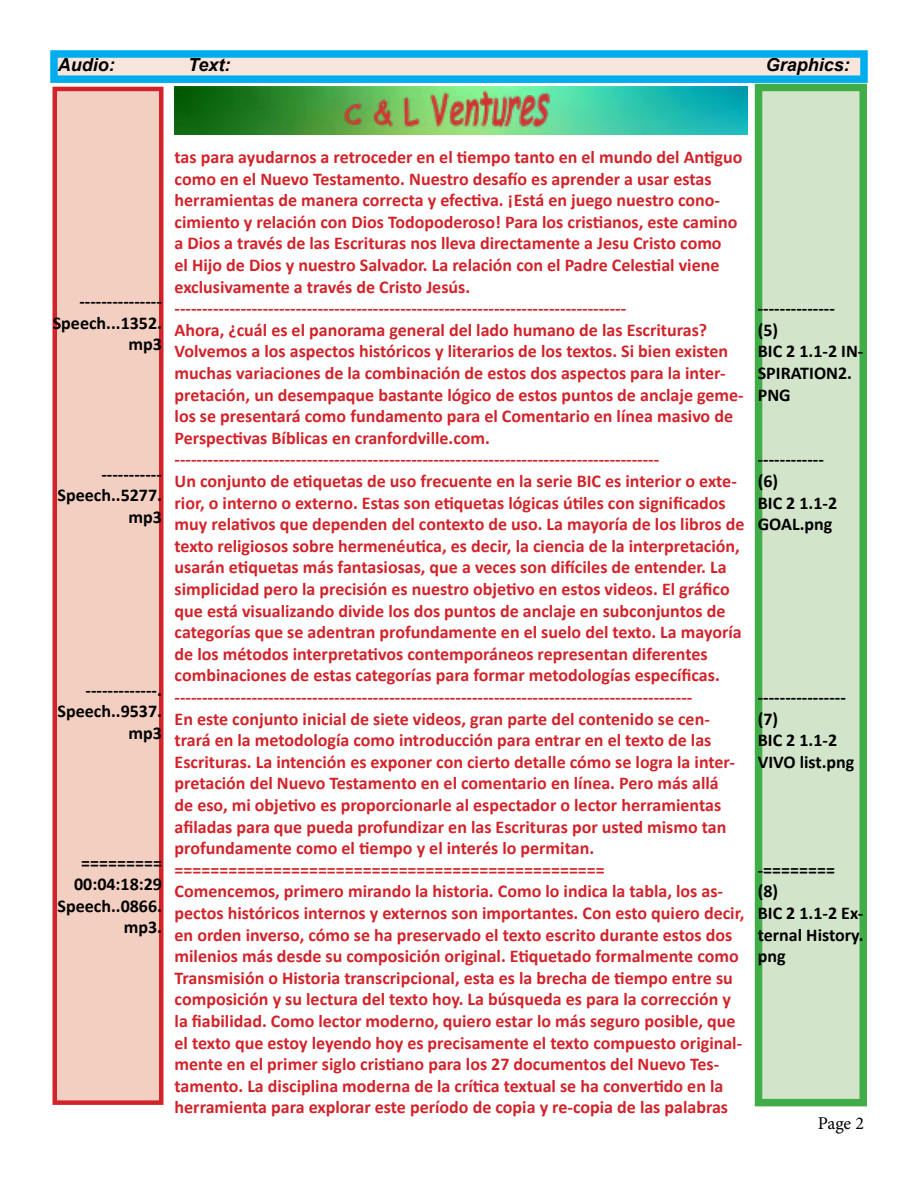
<style>
.page{position:relative;width:918px;height:1188px;background:#fff}
.page>*{position:absolute;margin:0;border:0;box-sizing:border-box;transform-origin:0 0}
.t1{font:700 18px/21.6px "Calibri";color:#d2232a}
.t2{font:700 18px/21.6px "Calibri";color:#000;text-align:right}
.t3{font:italic 700 18px "Arial";color:#000}
.t4{font:18px "Minion Pro";color:#000}
</style>
<div class="page">
<div style="left:54px;top:54px;width:810px;height:25px;background:#f8e5dc"></div>
<div style="left:50px;top:50px;width:818px;height:33px;border:8px solid #00aeef"></div>
<div style="left:52px;top:87px;width:112px;height:1018px;background:#f3cfc1;border:4px solid #d2232a"></div>
<div style="left:755px;top:84px;width:112px;height:1022px;background:#d2e5ca;border:8px solid #41ad49"></div>
<img style="left:175px;top:87px;width:572px;height:48px">
<img style="left:331px;top:86px;width:220px;height:49px">
<p class="t3" style="left:58px;top:53px;width:58px">Audio:</p>
<p class="t3" style="left:188px;top:53px;width:44px">Text:</p>
<p class="t3" style="left:766px;top:53px;width:86px">Graphics:</p>
<p class="t2" style="left:79px;top:290px;width:84px">---------------</p>
<p class="t2" style="left:53px;top:311px;width:111px">Speech...1352. mp3</p>
<p class="t2" style="left:101px;top:463px;width:62px">-----------</p>
<p class="t2" style="left:58px;top:484px;width:106px">Speech..5277. mp3</p>
<p class="t2" style="left:86px;top:679px;width:78px">-------------.</p>
<p class="t2" style="left:58px;top:700px;width:106px">Speech..9537. mp3</p>
<p class="t2" style="left:81px;top:851px;width:82px">=========</p>
<p class="t2" style="left:74px;top:873px;width:89px">00:04:18:29</p>
<p class="t2" style="left:58px;top:895px;width:106px">Speech..0866. mp3.</p>
<p class="t1" style="left:175px;top:146px;width:569px">tas para ayudarnos a retroceder en el tiempo tanto en el mundo del Antiguo como en el Nuevo Testamento. Nuestro desafío es aprender a usar estas herramientas de manera correcta y efectiva. ¡Está en juego nuestro cono&shy;cimiento y relación con Dios Todopoderoso! Para los cristianos, este camino a Dios a través de las Escrituras nos lleva directamente a Jesu Cristo como<br>el Hijo de Dios y nuestro Salvador. La relación con el Padre Celestial viene exclusivamente a través de Cristo Jesús.</p>
<p class="t1" style="left:175px;top:297px;width:453px">----------------------------------------------------------------------------------</p>
<p class="t1" style="left:175px;top:319px;width:571px">Ahora, ¿cuál es el panorama general del lado humano de las Escrituras?<br>Volvemos a los aspectos históricos y literarios de los textos. Si bien existen muchas variaciones de la combinación de estos dos aspectos para la inter&shy;pretación, un desempaque bastante lógico de estos puntos de anclaje geme&shy;los se presentará como fundamento para el Comentario en línea masivo de Perspectivas Bíblicas en cranfordville.com.</p>
<p class="t1" style="left:175px;top:448px;width:486px">----------------------------------------------------------------------------------------</p>
<p class="t1" style="left:175px;top:470px;width:572px">Un conjunto de etiquetas de uso frecuente en la serie BIC es interior o exte&shy;rior, o interno o externo. Estas son etiquetas lógicas útiles con significados muy relativos que dependen del contexto de uso. La mayoría de los libros de texto religiosos sobre hermenéutica, es decir, la ciencia de la interpretación, usarán etiquetas más fantasiosas, que a veces son difíciles de entender. La simplicidad pero la precisión es nuestro objetivo en estos videos. El gráfico que está visualizando divide los dos puntos de anclaje en subconjuntos de categorías que se adentran profundamente en el suelo del texto. La mayoría de los métodos interpretativos contemporáneos representan diferentes combinaciones de estas categorías para formar metodologías específicas.</p>
<p class="t1" style="left:175px;top:686px;width:519px">----------------------------------------------------------------------------------------------</p>
<p class="t1" style="left:175px;top:707px;width:562px">En este conjunto inicial de siete videos, gran parte del contenido se cen&shy;trará en la metodología como introducción para entrar en el texto de las Escrituras. La intención es exponer con cierto detalle cómo se logra la inter&shy;pretación del Nuevo Testamento en el comentario en línea. Pero más allá de eso, mi objetivo es proporcionarle al espectador o lector herramientas afiladas para que pueda profundizar en las Escrituras por usted mismo tan profundamente como el tiempo y el interés lo permitan.</p>
<p class="t1" style="left:175px;top:859px;width:432px">================================================</p>
<p class="t1" style="left:175px;top:880px;width:571px">Comencemos, primero mirando la historia. Como lo indica la tabla, los as&shy;pectos históricos internos y externos son importantes. Con esto quiero decir, en orden inverso, cómo se ha preservado el texto escrito durante estos dos milenios más desde su composición original. Etiquetado formalmente como Transmisión o Historia transcripcional, esta es la brecha de tiempo entre su composición y su lectura del texto hoy. La búsqueda es para la corrección y la fiabilidad. Como lector moderno, quiero estar lo más seguro posible, que el texto que estoy leyendo hoy es precisamente el texto compuesto original&shy;mente en el primer siglo cristiano para los 27 documentos del Nuevo Tes&shy;tamento. La disciplina moderna de la crítica textual se ha convertido en la herramienta para explorar este período de copia y re-copia de las palabras</p>
<p class="t2" style="left:758px;top:297px;width:79px">--------------</p>
<p class="t2" style="left:758px;top:319px;width:22px">(5)</p>
<p class="t2" style="left:758px;top:340px;width:107px;text-align:left">BIC 2 1.1-2 IN-<br>SPIRATION2.<br>PNG</p>
<p class="t2" style="left:758px;top:448px;width:68px">------------</p>
<p class="t2" style="left:758px;top:470px;width:22px">(6)</p>
<p class="t2" style="left:758px;top:491px;width:81px;text-align:left">BIC 2 1.1-2<br>GOAL.png</p>
<p class="t2" style="left:758px;top:686px;width:90px">----------------</p>
<p class="t2" style="left:758px;top:707px;width:22px">(7)</p>
<p class="t2" style="left:758px;top:729px;width:98px;text-align:left">BIC 2 1.1-2<br>VIVO list.png</p>
<p class="t2" style="left:758px;top:859px;width:79px">-========</p>
<p class="t2" style="left:758px;top:880px;width:22px">(8)</p>
<p class="t2" style="left:758px;top:902px;width:107px;text-align:justify">BIC 2 1.1-2 Ex&shy;ternal History. png</p>
<p class="t4" style="left:818px;top:1111px;width:48px">Page 2</p>
</div>
